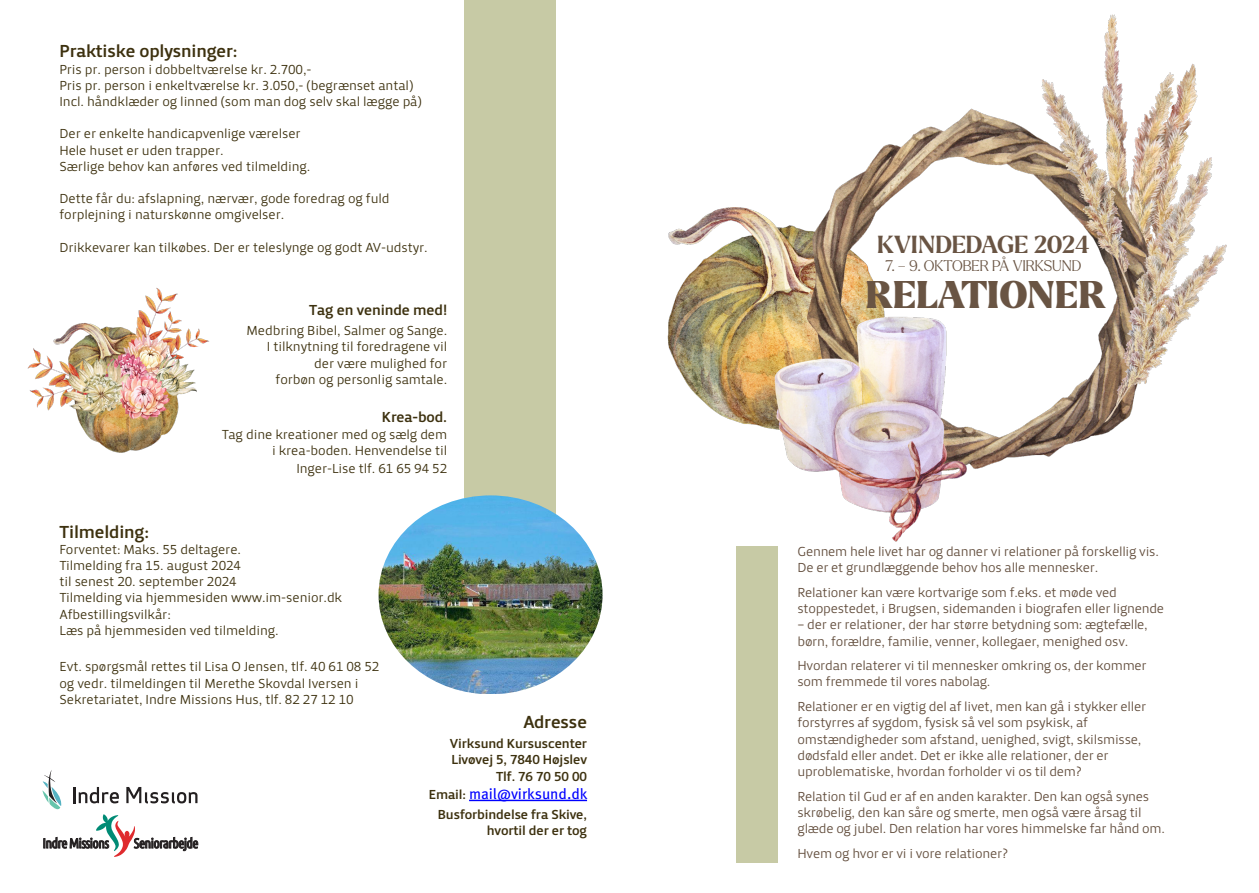
<style>
.page{position:relative;width:1259px;height:893px;background:#fff}
.page>*{position:absolute;margin:0;border:0;box-sizing:border-box;transform-origin:0 0}
.t1{font:900 37.5px "Larken";color:#695443}
.t2{font:700 24px "Larken";letter-spacing:-.005em;color:#695443}
.t3{font:18px "Priva Three Pro";letter-spacing:-.01em;color:#3d310f}
.t4{font:15px "Priva Three Pro";letter-spacing:-.01em;color:#3d310f}
.t5{font:300 15px "Larken";letter-spacing:-.005em;color:#695443}
.t6{font:15px "Meta Pro";letter-spacing:-.005em;color:#00f}
.t7{font:13.8px "Ubuntu Condensed";letter-spacing:-.04em;color:#231f20}
.t8{font:13.5px/16.2px "Priva One Pro";letter-spacing:-.01em;color:#3d310f}
.t9{font:13.5px/16.2px "Priva One Pro";letter-spacing:-.02em;color:#614c3b}
.t10{font:13.5px/16.2px "Priva Three Pro";letter-spacing:-.01em;color:#3d310f;text-align:right}
.s1{font-family:"Priva Three Pro";font-size:13.5px;color:#3d310f}
</style>
<div class="page">
<img style="left:667px;top:14px;width:560px;height:528px">
<div style="left:736px;top:546px;width:42px;height:317px;background:#c7caa5"></div>
<div style="left:465px;top:0;width:91px;height:669px;background:#c7caa5"></div>
<svg style="left:43px;top:770px;width:18px;height:39px"></svg>
<svg style="left:73px;top:787px;width:46px;height:16px"></svg>
<svg style="left:126px;top:787px;width:71px;height:16px"></svg>
<svg style="left:96px;top:814px;width:39px;height:43px"></svg>
<hr style="left:469px;top:800px;width:118px;height:1px;background:#00f">
<img style="left:378px;top:495px;width:224px;height:199px">
<img style="left:27px;top:287px;width:182px;height:166px">
<h3 class="t3" style="left:60px;top:40px;width:179px">Praktiske oplysninger:</h3>
<p class="t8" style="left:60px;top:61px;width:364px">Pris pr. person i dobbeltværelse kr. 2.700,-<br>Pris pr. person i enkeltværelse kr. 3.050,- (begrænset antal)<br>Incl. håndklæder og linned (som man dog selv skal lægge på)</p>
<p class="t8" style="left:60px;top:126px;width:252px">Der er enkelte handicapvenlige værelser<br>Hele huset er uden trapper.<br>Særlige behov kan anføres ved tilmelding.</p>
<p class="t8" style="left:60px;top:191px;width:331px">Dette får du: afslapning, nærvær, gode foredrag og fuld forplejning i naturskønne omgivelser.</p>
<p class="t8" style="left:60px;top:239px;width:370px">Drikkevarer kan tilkøbes. Der er teleslynge og godt AV-udstyr.</p>
<p class="t4" style="left:309px;top:300px;width:140px">Tag en veninde med!</p>
<p class="t8" style="left:247px;top:323px;width:202px;text-align:right">Medbring Bibel, Salmer og Sange.<br>I tilknytning til foredragene vil der være mulighed for<br>forbøn og personlig samtale.</p>
<p class="t4" style="left:382px;top:408px;width:67px">Krea-bod.</p>
<p class="t8" style="left:222px;top:426px;width:227px;text-align:right">Tag dine kreationer med og sælg dem i krea-boden. Henvendelse til</p>
<p class="t8" style="left:296px;top:460px;width:152px">Inger-Lise tlf. 61 65 94 52</p>
<h3 class="t3" style="left:60px;top:520px;width:91px">Tilmelding:</h3>
<p class="t8" style="left:60px;top:541px;width:284px">Forventet: Maks. 55 deltagere.<br>Tilmelding fra 15. august 2024<br>til senest 20. september 2024<br>Tilmelding via hjemmesiden www.im-senior.dk Afbestillingsvilkår:<br>Læs på hjemmesiden ved tilmelding.</p>
<p class="t8" style="left:60px;top:659px;width:321px">Evt. spørgsmål rettes til Lisa O Jensen, tlf. 40 61 08 52 og vedr. tilmeldingen til Merethe Skovdal Iversen i<br>Sekretariatet, Indre Missions Hus, tlf. 82 27 12 10</p>
<p class="t7" style="left:43px;top:835px;width:68px">Indre Missions</p>
<p class="t7" style="left:134px;top:835px;width:66px">Seniorarbejde</p>
<h3 class="t3" style="left:523px;top:710px;width:65px">Adresse</h3>
<p class="t10" style="left:450px;top:736px;width:139px">Virksund Kursuscenter<br>Livøvej 5, 7840 Højslev<br>Tlf. 76 70 50 00</p>
<p class="t6" style="left:429px;top:782px;width:160px"><span class="s1">Email:</span> mail@virksund.dk</p>
<p class="t10" style="left:438px;top:806px;width:151px">Busforbindelse fra Skive, hvortil der er tog</p>
<h2 class="t2" style="left:877px;top:229px;width:213px">KVINDEDAGE 2024</h2>
<p class="t5" style="left:885px;top:256px;width:198px">7. – 9. OKTOBER PÅ VIRKSUND</p>
<h1 class="t1" style="left:865px;top:271px;width:242px">RELATIONER</h1>
<p class="t9" style="left:797px;top:543px;width:363px">Gennem hele livet har og danner vi relationer på forskellig vis.<br>De er et grundlæggende behov hos alle mennesker.</p>
<p class="t9" style="left:797px;top:584px;width:368px">Relationer kan være kortvarige som f.eks. et møde ved stoppestedet, i Brugsen, sidemanden i biografen eller lignende</p>
<p class="t9" style="left:797px;top:617px;width:352px">– der er relationer, der har større betydning som: ægtefælle, børn, forældre, familie, venner, kollegaer, menighed osv.</p>
<p class="t9" style="left:797px;top:658px;width:351px">Hvordan relaterer vi til mennesker omkring os, der kommer som fremmede til vores nabolag.</p>
<p class="t9" style="left:797px;top:698px;width:350px">Relationer er en vigtig del af livet, men kan gå i stykker eller forstyrres af sygdom, fysisk så vel som psykisk, af omstændigheder som afstand, uenighed, svigt, skilsmisse, dødsfald eller andet. Det er ikke alle relationer, der er uproblematiske, hvordan forholder vi os til dem?</p>
<p class="t9" style="left:797px;top:788px;width:369px">Relation til Gud er af en anden karakter. Den kan også synes skrøbelig, den kan såre og smerte, men også være årsag til glæde og jubel. Den relation har vores himmelske far hånd om.</p>
<p class="t9" style="left:797px;top:845px;width:212px">Hvem og hvor er vi i vore relationer?</p>
</div>
